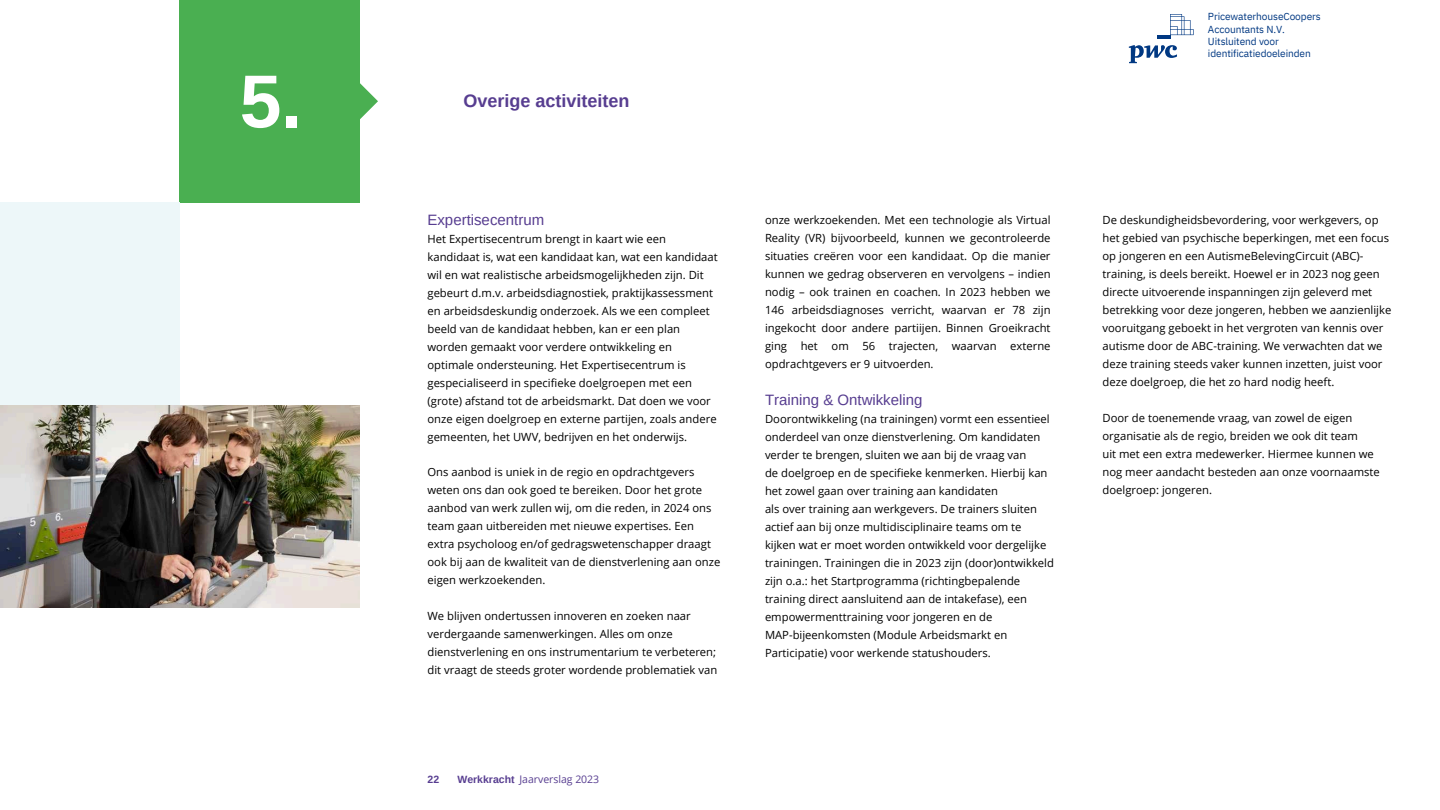
<style>
.page{position:relative;width:1440px;height:810px;background:#fff}
.page>*{position:absolute;margin:0;border:0;box-sizing:border-box;transform-origin:0 0}
.t1{font:700 75px "Arimo";color:#fff}
.t2{font:700 18px "Arimo";color:#573d90}
.t3{font:15px "Arimo";color:#573d90}
.t4{font:11.25px/18px "Open Sans";color:#000}
.t5{font:10.5px "Open Sans";color:#573d90}
.t6{font:700 10.5px "Arimo";color:#573d90}
.t7{font:10.12px/12.4px "IBM Plex Sans";letter-spacing:-.01em;color:#003882}
</style>
<div class="page">
<img style="left:0;top:405px;width:360px;height:203px">
<div style="left:0;top:202px;width:180px;height:203px;background:#edf7f9"></div>
<svg style="left:180px;top:0;width:198px;height:202px;background:#58b55e"></svg>
<svg style="left:1129px;top:45px;width:48px;height:18px"></svg>
<svg style="left:1158px;top:14px;width:36px;height:24px"></svg>
<p class="t1" style="left:240px;top:59px;width:64px">5.</p>
<h3 class="t2" style="left:464px;top:90px;width:167px">Overige activiteiten</h3>
<p class="t3" style="left:428px;top:211px;width:118px">Expertisecentrum</p>
<p class="t4" style="left:428px;top:230px;width:292px">Het Expertisecentrum brengt in kaart wie een kandidaat is, wat een kandidaat kan, wat een kandidaat wil en wat realistische arbeidsmogelijkheden zijn. Dit gebeurt d.m.v. arbeidsdiagnostiek, praktijkassessment en arbeidsdeskundig onderzoek. Als we een compleet beeld van de kandidaat hebben, kan er een plan worden gemaakt voor verdere ontwikkeling en optimale ondersteuning. Het Expertisecentrum is gespecialiseerd in specifieke doelgroepen met een (grote) afstand tot de arbeidsmarkt. Dat doen we voor onze eigen doelgroep en externe partijen, zoals andere gemeenten, het UWV, bedrijven en het onderwijs.</p>
<p class="t4" style="left:428px;top:463px;width:294px">Ons aanbod is uniek in de regio en opdrachtgevers weten ons dan ook goed te bereiken. Door het grote aanbod van werk zullen wij, om die reden, in 2024 ons team gaan uitbereiden met nieuwe expertises. Een extra psycholoog en/of gedragswetenschapper draagt ook bij aan de kwaliteit van de dienstverlening aan onze eigen werkzoekenden.</p>
<p class="t4" style="left:428px;top:607px;width:291px">We blijven ondertussen innoveren en zoeken naar verdergaande samenwerkingen. Alles om onze dienstverlening en ons instrumentarium te verbeteren; dit vraagt de steeds groter wordende problematiek van</p>
<p class="t6" style="left:428px;top:773px;width:13px">22</p>
<h2 class="t6" style="left:457px;top:773px;width:59px">Werkkracht</h2>
<p class="t5" style="left:519px;top:772px;width:81px">Jaarverslag 2023</p>
<p class="t4" style="left:765px;top:211px;width:287px;text-align:justify">onze werkzoekenden. Met een technologie als Virtual Reality (VR) bijvoorbeeld, kunnen we gecontroleerde situaties creëren voor een kandidaat. Op die manier kunnen we gedrag observeren en vervolgens – indien nodig – ook trainen en coachen. In 2023 hebben we 146 arbeidsdiagnoses verricht, waarvan er 78 zijn ingekocht door andere partiijen. Binnen Groeikracht ging het om 56 trajecten, waarvan externe opdrachtgevers er 9 uitvoerden.</p>
<p class="t3" style="left:765px;top:391px;width:159px">Training &amp; Ontwikkeling</p>
<p class="t4" style="left:765px;top:410px;width:291px">Doorontwikkeling (na trainingen) vormt een essentieel onderdeel van onze dienstverlening. Om kandidaten verder te brengen, sluiten we aan bij de vraag van<br>de doelgroep en de specifieke kenmerken. Hierbij kan het zowel gaan over training aan kandidaten<br>als over training aan werkgevers. De trainers sluiten actief aan bij onze multidisciplinaire teams om te kijken wat er moet worden ontwikkeld voor dergelijke trainingen. Trainingen die in 2023 zijn (door)ontwikkeld zijn o.a.: het Startprogramma (richtingbepalende training direct aansluitend aan de intakefase), een empowermenttraining voor jongeren en de MAP-bijeenkomsten (Module Arbeidsmarkt en Participatie) voor werkende statushouders.</p>
<p class="t7" style="left:1208px;top:10px;width:114px">PricewaterhouseCoopers<br>Accountants N.V.<br>Uitsluitend voor identificatiedoeleinden</p>
<p class="t4" style="left:1102px;top:211px;width:290px">De deskundigheidsbevordering, voor werkgevers, op het gebied van psychische beperkingen, met een focus op jongeren en een AutismeBelevingCircuit (ABC)- training, is deels bereikt. Hoewel er in 2023 nog geen directe uitvoerende inspanningen zijn geleverd met betrekking voor deze jongeren, hebben we aanzienlijke vooruitgang geboekt in het vergroten van kennis over autisme door de ABC-training. We verwachten dat we deze training steeds vaker kunnen inzetten, juist voor deze doelgroep, die het zo hard nodig heeft.</p>
<p class="t4" style="left:1102px;top:409px;width:279px">Door de toenemende vraag, van zowel de eigen organisatie als de regio, breiden we ook dit team<br>uit met een extra medewerker. Hiermee kunnen we nog meer aandacht besteden aan onze voornaamste doelgroep: jongeren.</p>
</div>
